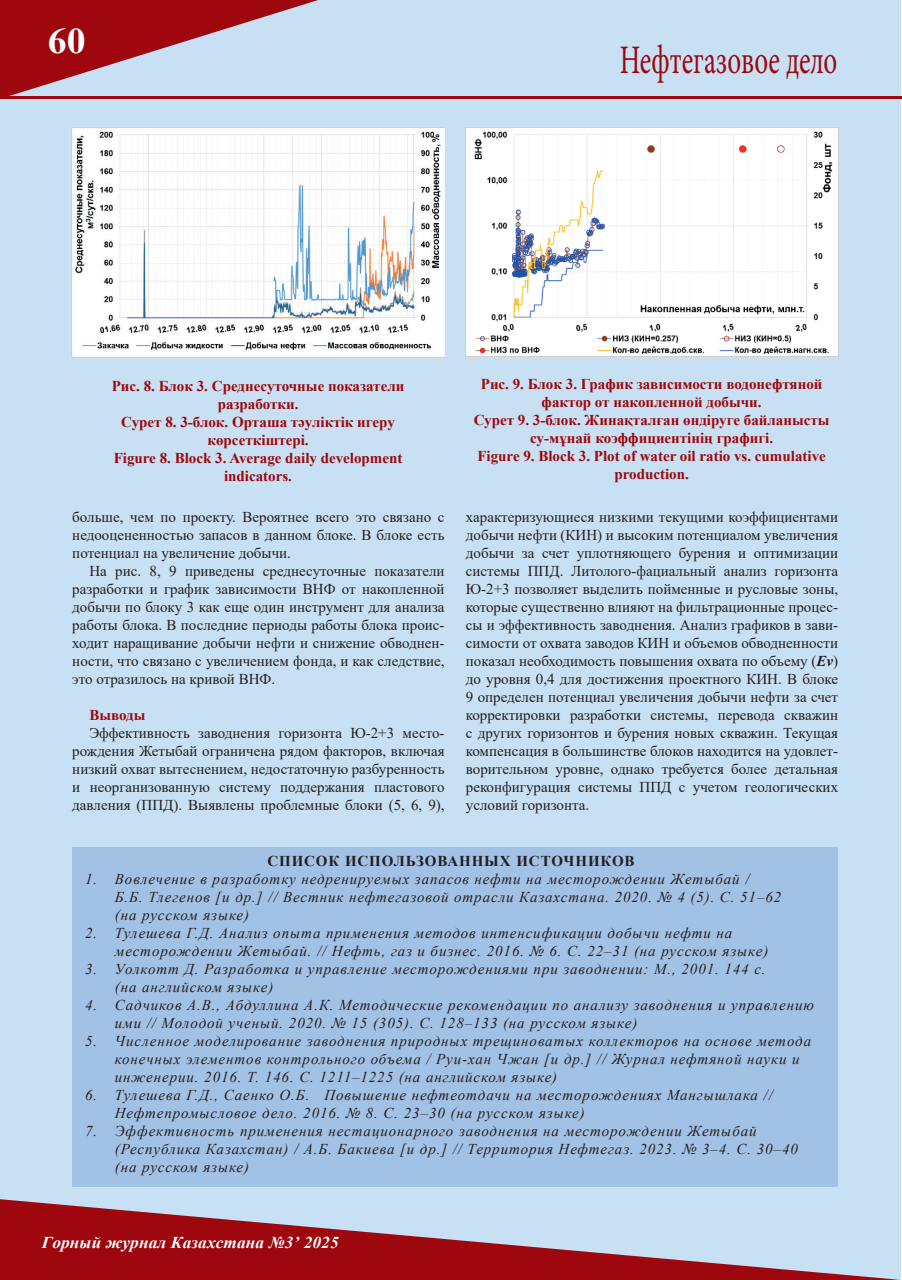
<style>
.page{position:relative;width:902px;height:1280px;background:#fff}
.page>*{position:absolute;margin:0;border:0;box-sizing:border-box;transform-origin:0 0}
.t1{font:40.5px "Minion Pro";color:#9d070d;scale:.67 1}
.t2{font:700 36px "Times New Roman";color:#fff;scale:1.05 1}
.t3{font:italic 700 16.5px "Times New Roman";letter-spacing:.005em;color:#fff;scale:1.05 1}
.t4{font:15px/18px "Times New Roman";color:#231f20;text-align:justify}
.t5{font:italic 15px/18px "Times New Roman";letter-spacing:.06em;color:#231f20}
.t6{font:700 15px/18px "Times New Roman";color:#9d070d;text-align:center}
.t7{font:700 15px "Times New Roman";letter-spacing:.06em;color:#231f20}
.s1{font-weight:700;font-style:italic}
</style>
<div class="page">
<div style="left:1px;top:1px;width:900px;height:1278px;background:#c7e0f3"></div>
<svg style="left:0;top:0;width:318px;height:96px"></svg>
<svg style="left:0;top:1199px;width:901px;height:81px"></svg>
<hr style="left:0;top:96px;width:901px;height:3px;background:#9d070d">
<img style="left:72px;top:128px;width:372px;height:229px">
<img style="left:466px;top:128px;width:372px;height:228px">
<div style="left:72px;top:847px;width:766px;height:339px;background:#a1c1e5"></div>
<h2 class="t2" style="left:48px;top:15px;width:37px">60</h2>
<h1 class="t1" style="left:619px;top:33px;width:326px">Нефтегазовое дело</h1>
<p class="t6" style="left:112px;top:376px;width:294px">Рис. 8. Блок 3. Среднесуточные показатели разработки.<br>Сурет 8. 3-блок. Орташа тәуліктік игеру көрсеткіштері.<br>Figure 8. Block 3. Average daily development indicators.</p>
<p class="t6" style="left:473px;top:375px;width:357px">Рис. 9. Блок 3. График зависимости водонефтяной фактор от накопленной добычи.<br>Сурет 9. 3-блок. Жинақталған өндіруге байланысты су-мұнай коэффициентінің графигі.<br>Figure 9. Block 3. Plot of water oil ratio vs. cumulative production.</p>
<p class="t4" style="left:72px;top:507px;width:374px">больше, чем по проекту. Вероятнее всего это связано с недооцененностью запасов в данном блоке. В блоке есть потенциал на увеличение добычи.</p>
<p class="t4" style="left:72px;top:561px;width:374px;text-indent:17px">На рис. 8, 9 приведены среднесуточные показатели разработки и график зависимости ВНФ от накопленной добычи по блоку 3 как еще один инструмент для анализа работы блока. В последние периоды работы блока проис&shy;ходит наращивание добычи нефти и снижение обводнен&shy;ности, что связано с увеличением фонда, и как следствие, это отразилось на кривой ВНФ.</p>
<p class="t6" style="left:89px;top:705px;width:58px">Выводы</p>
<p class="t4" style="left:72px;top:723px;width:374px;text-indent:17px">Эффективность заводнения горизонта Ю-2+3 место&shy;рождения Жетыбай ограничена рядом факторов, включая низкий охват вытеснением, недостаточную разбуренность и неорганизованную систему поддержания пластового давления (ППД). Выявлены проблемные блоки (5, 6, 9),</p>
<p class="t4" style="left:466px;top:507px;width:374px">характеризующиеся низкими текущими коэффициентами добычи нефти (КИН) и высоким потенциалом увеличения добычи за счет уплотняющего бурения и оптимизации системы ППД. Литолого-фациальный анализ горизонта Ю-2+3 позволяет выделить пойменные и русловые зоны, которые существенно влияют на фильтрационные процес&shy;сы и эффективность заводнения. Анализ графиков в зави&shy;симости от охвата заводов КИН и объемов обводненности показал необходимость повышения охвата по объему (<span class="s1">Ev</span>) до уровня 0,4 для достижения проектного КИН. В блоке 9 определен потенциал увеличения добычи нефти за счет корректировки разработки системы, перевода скважин с других горизонтов и бурения новых скважин. Текущая компенсация в большинстве блоков находится на удовлет&shy;ворительном уровне, однако требуется более детальная реконфигурация системы ППД с учетом геологических условий горизонта.</p>
<p class="t7" style="left:267px;top:850px;width:369px">СПИСОК ИСПОЛЬЗОВАННЫХ ИСТОЧНИКОВ</p>
<p class="t5" style="left:115px;top:869px;width:668px;text-indent:-30px">1. Вовлечение в разработку недренируемых запасов нефти на месторождении Жетыбай /<br>Б.Б. Тлегенов [и др.] // Вестник нефтегазовой отрасли Казахстана. 2020. № 4 (5). С. 51–62 (на русском языке)</p>
<p class="t5" style="left:115px;top:923px;width:655px;text-indent:-30px">2. Тулешева Г.Д. Анализ опыта применения методов интенсификации добычи нефти на месторождении Жетыбай. // Нефть, газ и бизнес. 2016. № 6. С. 22–31 (на русском языке)</p>
<p class="t5" style="left:115px;top:959px;width:652px;text-indent:-30px">3. Уолкотт Д. Разработка и управление месторождениями при заводнении: М., 2001. 144 с. (на английском языке)</p>
<p class="t5" style="left:115px;top:995px;width:700px;text-indent:-30px">4. Садчиков А.В., Абдуллина А.К. Методические рекомендации по анализу заводнения и управлению ими // Молодой ученый. 2020. № 15 (305). С. 128–133 (на русском языке)</p>
<p class="t5" style="left:115px;top:1031px;width:697px;text-indent:-30px">5. Численное моделирование заводнения природных трещиноватых коллекторов на основе метода конечных элементов контрольного объема / Руи-хан Чжан [и др.] // Журнал нефтяной науки и инженерии. 2016. Т. 146. С. 1211–1225 (на английском языке)</p>
<p class="t5" style="left:115px;top:1085px;width:659px;text-indent:-30px">6. Тулешева Г.Д., Саенко О.Б. Повышение нефтеотдачи на месторождениях Мангышлака //<br>Нефтепромысловое дело. 2016. № 8. С. 23–30 (на русском языке)</p>
<p class="t5" style="left:115px;top:1121px;width:684px;text-indent:-30px">7. Эффективность применения нестационарного заводнения на месторождении Жетыбай (Республика Казахстан) / А.Б. Бакиева [и др.] // Территория Нефтегаз. 2023. № 3–4. С. 30–40 (на русском языке)</p>
<p class="t3" style="left:42px;top:1231px;width:284px">Горный журнал Казахстана №3’ 2025</p>
</div>
